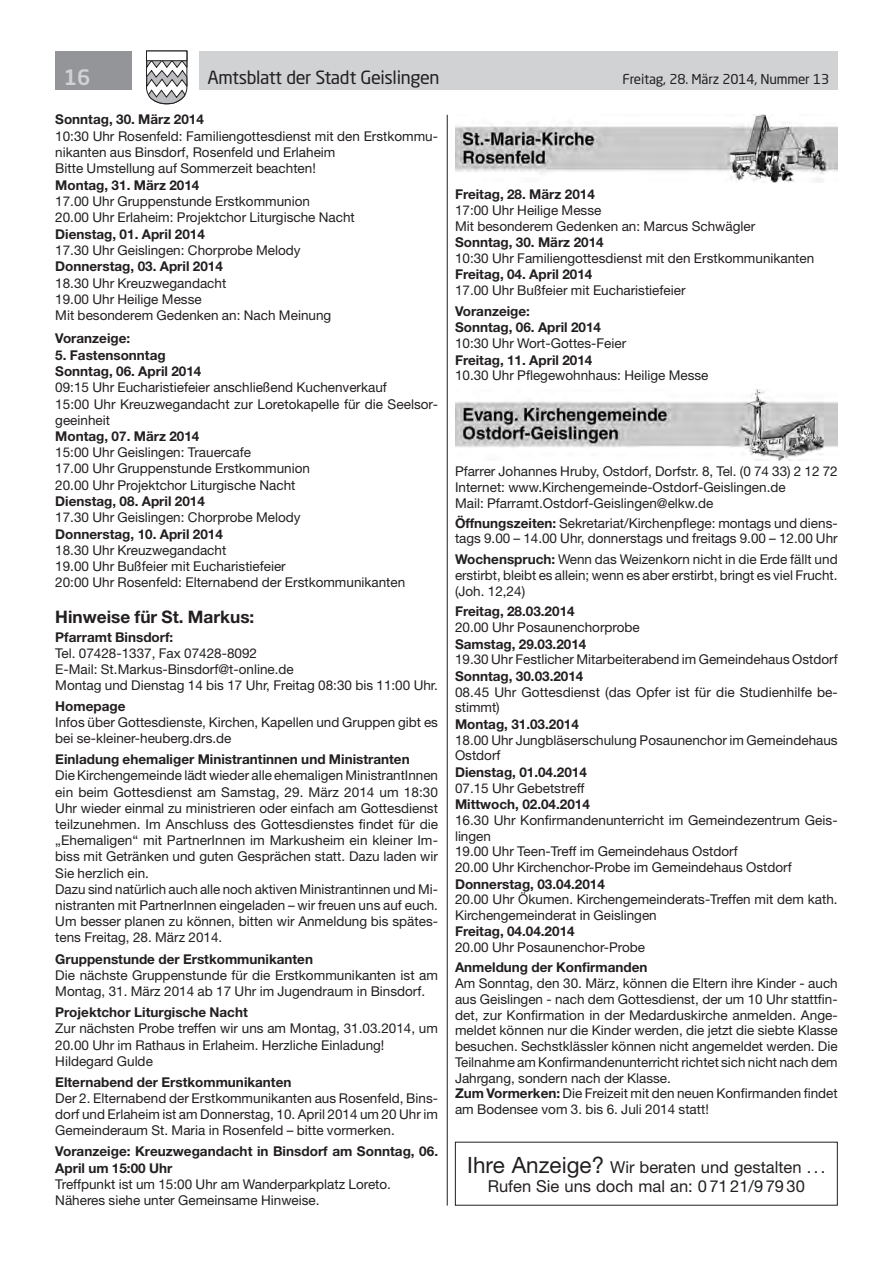
<style>
.page{position:relative;width:893px;height:1263px;background:#fff}
.page>*{position:absolute;margin:0;border:0;box-sizing:border-box;transform-origin:0 0}
.t1{font:500 21px "Neo Sans Std";color:#d1d2d4}
.t2{font:18px "Neo Sans Std";letter-spacing:-.02em;color:#231f20}
.t3{font:700 17.25px "Helvetica Neue LT Std";color:#231f20}
.t4{font:16.5px/19.8px "Helvetica Neue";color:#231f20;text-align:center}
.t5{font:13.5px/15.8px "Helvetica Neue LT Std";color:#231f20}
.t6{font:700 13.5px/16.8px "Helvetica Neue LT Std";color:#231f20}
.t7{font:13.5px "Neo Sans Std";letter-spacing:-.015em;color:#231f20}
.s1{font-weight:700}
.s2{font-size:22.5px}
</style>
<div class="page">
<div style="left:199px;top:51px;width:639px;height:38px;background:#d1d2d4"></div>
<div style="left:55px;top:51px;width:77px;height:38px;background:#939598"></div>
<svg style="left:146px;top:50px;width:42px;height:55px"></svg>
<div style="left:146px;top:51px;width:41px;height:10px;background:#fff;border:1px solid #231f20"></div>
<hr style="left:447px;top:115px;width:1px;height:1090px;background:#231f20">
<img style="left:455px;top:115px;width:383px;height:67px">
<img style="left:455px;top:390px;width:383px;height:70px">
<h1 class="t1" style="left:64px;top:64px;width:28px">16</h1>
<h2 class="t2" style="left:207px;top:66px;width:234px">Amtsblatt der Stadt Geislingen</h2>
<p class="t7" style="left:622px;top:71px;width:208px">Freitag, 28. März 2014, Nummer 13</p>
<p class="t6" style="left:55px;top:111px;width:150px">Sonntag, 30. März 2014</p>
<p class="t5" style="left:55px;top:128px;width:384px">10:30 Uhr Rosenfeld: Familiengottesdienst mit den Erstkommu&shy;nikanten aus Binsdorf, Rosenfeld und Erlaheim<br>Bitte Umstellung auf Sommerzeit beachten!</p>
<p class="t6" style="left:55px;top:176px;width:146px">Montag, 31. März 2014</p>
<p class="t5" style="left:55px;top:193px;width:301px">17.00 Uhr Gruppenstunde Erstkommunion<br>20.00 Uhr Erlaheim: Projektchor Liturgische Nacht</p>
<p class="t6" style="left:55px;top:225px;width:151px">Dienstag, 01. April 2014</p>
<p class="t5" style="left:55px;top:242px;width:247px">17.30 Uhr Geislingen: Chorprobe Melody</p>
<p class="t6" style="left:55px;top:258px;width:169px">Donnerstag, 03. April 2014</p>
<p class="t5" style="left:55px;top:274px;width:277px">18.30 Uhr Kreuzwegandacht<br>19.00 Uhr Heilige Messe<br>Mit besonderem Gedenken an: Nach Meinung</p>
<p class="t6" style="left:55px;top:329px;width:77px">Voranzeige:</p>
<p class="t6" style="left:55px;top:346px;width:148px">5. Fastensonntag<br>Sonntag, 06. April 2014</p>
<p class="t5" style="left:55px;top:379px;width:384px">09:15 Uhr Eucharistiefeier anschließend Kuchenverkauf<br>15:00 Uhr Kreuzwegandacht zur Loretokapelle für die Seelsor&shy;geeinheit</p>
<p class="t6" style="left:55px;top:428px;width:146px">Montag, 07. März 2014</p>
<p class="t5" style="left:55px;top:444px;width:256px">15:00 Uhr Geislingen: Trauercafe<br>17.00 Uhr Gruppenstunde Erstkommunion<br>20.00 Uhr Projektchor Liturgische Nacht</p>
<p class="t6" style="left:55px;top:493px;width:151px">Dienstag, 08. April 2014</p>
<p class="t5" style="left:55px;top:509px;width:247px">17.30 Uhr Geislingen: Chorprobe Melody</p>
<p class="t6" style="left:55px;top:526px;width:169px">Donnerstag, 10. April 2014</p>
<p class="t5" style="left:55px;top:542px;width:351px">18.30 Uhr Kreuzwegandacht<br>19.00 Uhr Bußfeier mit Eucharistiefeier<br>20:00 Uhr Rosenfeld: Elternabend der Erstkommunikanten</p>
<p class="t3" style="left:55px;top:606px;width:201px">Hinweise für St. Markus:</p>
<p class="t6" style="left:55px;top:628px;width:120px">Pfarramt Binsdorf:</p>
<p class="t5" style="left:55px;top:645px;width:384px">Tel. 07428-1337, Fax 07428-8092<br>E-Mail: St.Markus-Binsdorf@t-online.de<br>Montag und Dienstag 14 bis 17 Uhr, Freitag 08:30 bis 11:00 Uhr.</p>
<p class="t6" style="left:55px;top:698px;width:72px">Homepage</p>
<p class="t5" style="left:55px;top:714px;width:384px">Infos über Gottesdienste, Kirchen, Kapellen und Gruppen gibt es bei se-kleiner-heuberg.drs.de</p>
<p class="t6" style="left:55px;top:751px;width:356px">Einladung ehemaliger Ministrantinnen und Ministranten</p>
<p class="t5" style="left:55px;top:767px;width:384px;line-height:16.2px">Die Kirchengemeinde lädt wieder alle ehemaligen MinistrantInnen ein beim Gottesdienst am Samstag, 29. März 2014 um 18:30<br>Uhr wieder einmal zu ministrieren oder einfach am Gottesdienst teilzunehmen. Im Anschluss des Gottesdienstes findet für die „Ehemaligen“ mit PartnerInnen im Markusheim ein kleiner Im&shy;biss mit Getränken und guten Gesprächen statt. Dazu laden wir Sie herzlich ein.<br>Dazu sind natürlich auch alle noch aktiven Ministrantinnen und Mi&shy;nistranten mit PartnerInnen eingeladen – wir freuen uns auf euch.<br>Um besser planen zu können, bitten wir Anmeldung bis spätes&shy;tens Freitag, 28. März 2014.</p>
<p class="t6" style="left:55px;top:950px;width:259px">Gruppenstunde der Erstkommunikanten</p>
<p class="t5" style="left:55px;top:967px;width:384px;line-height:16.2px">Die nächste Gruppenstunde für die Erstkommunikanten ist am<br>Montag, 31. März 2014 ab 17 Uhr im Jugendraum in Binsdorf.</p>
<p class="t6" style="left:55px;top:1003px;width:194px">Projektchor Liturgische Nacht</p>
<p class="t5" style="left:55px;top:1020px;width:384px;line-height:16.2px">Zur nächsten Probe treffen wir uns am Montag, 31.03.2014, um<br>20.00 Uhr im Rathaus in Erlaheim. Herzliche Einladung!<br>Hildegard Gulde</p>
<p class="t6" style="left:55px;top:1073px;width:238px">Elternabend der Erstkommunikanten</p>
<p class="t5" style="left:55px;top:1090px;width:384px;text-align:justify">Der 2. Elternabend der Erstkommunikanten aus Rosenfeld, Bins&shy;dorf und Erlaheim ist am Donnerstag, 10. April 2014 um 20 Uhr im Gemeinderaum St. Maria in Rosenfeld – bitte vormerken.</p>
<p class="t6" style="left:55px;top:1142px;width:384px">Voranzeige: Kreuzwegandacht in Binsdorf am Sonntag, 06.<br>April um 15:00 Uhr</p>
<p class="t5" style="left:55px;top:1176px;width:337px;line-height:16.4px">Treffpunkt ist um 15:00 Uhr am Wanderparkplatz Loreto.<br>Näheres siehe unter Gemeinsame Hinweise.</p>
<p class="t6" style="left:455px;top:185px;width:141px">Freitag, 28. März 2014</p>
<p class="t5" style="left:455px;top:202px;width:302px">17:00 Uhr Heilige Messe<br>Mit besonderem Gedenken an: Marcus Schwägler</p>
<p class="t6" style="left:455px;top:233px;width:150px">Sonntag, 30. März 2014</p>
<p class="t5" style="left:455px;top:250px;width:361px">10:30 Uhr Familiengottesdienst mit den Erstkommunikanten</p>
<p class="t6" style="left:455px;top:266px;width:139px">Freitag, 04. April 2014</p>
<p class="t5" style="left:455px;top:282px;width:232px">17.00 Uhr Bußfeier mit Eucharistiefeier</p>
<p class="t6" style="left:455px;top:302px;width:148px">Voranzeige:<br>Sonntag, 06. April 2014</p>
<p class="t5" style="left:455px;top:335px;width:173px">10:30 Uhr Wort-Gottes-Feier</p>
<p class="t6" style="left:455px;top:351px;width:139px">Freitag, 11. April 2014</p>
<p class="t5" style="left:455px;top:367px;width:255px">10.30 Uhr Pflegewohnhaus: Heilige Messe</p>
<p class="t5" style="left:455px;top:463px;width:384px">Pfarrer Johannes Hruby, Ostdorf, Dorfstr. 8, Tel. (0 74 33) 2 12 72<br>Internet: www.Kirchengemeinde-Ostdorf-Geislingen.de<br>Mail: Pfarramt.Ostdorf-Geislingen@elkw.de</p>
<p class="t5" style="left:455px;top:515px;width:384px"><span class="s1">Öffnungszeiten:</span> Sekretariat/Kirchenpflege: montags und diens&shy;tags 9.00 – 14.00 Uhr, donnerstags und freitags 9.00 – 12.00 Uhr</p>
<p class="t5" style="left:455px;top:551px;width:384px;text-align:justify"><span class="s1">Wochenspruch:</span> Wenn das Weizenkorn nicht in die Erde fällt und erstirbt, bleibt es allein; wenn es aber erstirbt, bringt es viel Frucht. (Joh. 12,24)</p>
<p class="t6" style="left:455px;top:603px;width:121px">Freitag, 28.03.2014</p>
<p class="t5" style="left:455px;top:619px;width:186px">20.00 Uhr Posaunenchorprobe</p>
<p class="t6" style="left:455px;top:635px;width:133px">Samstag, 29.03.2014</p>
<p class="t5" style="left:455px;top:651px;width:384px">19.30 Uhr Festlicher Mitarbeiterabend im Gemeindehaus Ostdorf</p>
<p class="t6" style="left:455px;top:667px;width:130px">Sonntag, 30.03.2014</p>
<p class="t5" style="left:455px;top:684px;width:384px">08.45 Uhr Gottesdienst (das Opfer ist für die Studienhilfe be&shy;stimmt)</p>
<p class="t6" style="left:455px;top:715px;width:125px">Montag, 31.03.2014</p>
<p class="t5" style="left:455px;top:732px;width:384px">18.00 Uhr Jungbläserschulung Posaunenchor im Gemeindehaus<br>Ostdorf</p>
<p class="t6" style="left:455px;top:763px;width:133px">Dienstag, 01.04.2014</p>
<p class="t5" style="left:455px;top:780px;width:131px">07.15 Uhr Gebetstreff</p>
<p class="t6" style="left:455px;top:796px;width:136px">Mittwoch, 02.04.2014</p>
<p class="t5" style="left:455px;top:812px;width:384px">16.30 Uhr Konfirmandenunterricht im Gemeindezentrum Geis&shy;lingen<br>19.00 Uhr Teen-Treff im Gemeindehaus Ostdorf<br>20.00 Uhr Kirchenchor-Probe im Gemeindehaus Ostdorf</p>
<p class="t6" style="left:455px;top:875px;width:151px">Donnerstag, 03.04.2014</p>
<p class="t5" style="left:455px;top:891px;width:384px">20.00 Uhr Ökumen. Kirchengemeinderats-Treffen mit dem kath.<br>Kirchengemeinderat in Geislingen</p>
<p class="t6" style="left:455px;top:922px;width:121px">Freitag, 04.04.2014</p>
<p class="t5" style="left:455px;top:939px;width:192px">20.00 Uhr Posaunenchor-Probe</p>
<p class="t6" style="left:455px;top:959px;width:194px">Anmeldung der Konfirmanden</p>
<p class="t5" style="left:455px;top:975px;width:384px">Am Sonntag, den 30. März, können die Eltern ihre Kinder - auch aus Geislingen - nach dem Gottesdienst, der um 10 Uhr stattfin&shy;det, zur Konfirmation in der Medarduskirche anmelden. Ange&shy;meldet können nur die Kinder werden, die jetzt die siebte Klasse besuchen. Sechstklässler können nicht angemeldet werden. Die Teilnahme am Konfirmandenunterricht richtet sich nicht nach dem Jahrgang, sondern nach der Klasse.<br><span class="s1">Zum Vormerken:</span> Die Freizeit mit den neuen Konfirmanden findet am Bodensee vom 3. bis 6. Juli 2014 statt!</p>
<p class="t4" style="left:467px;top:1156px;width:360px"><span class="s2">Ihre Anzeige?</span> Wir beraten und gestalten .. .<br>Rufen Sie uns doch mal an: 0 71 21/9 79 30</p>
</div>
